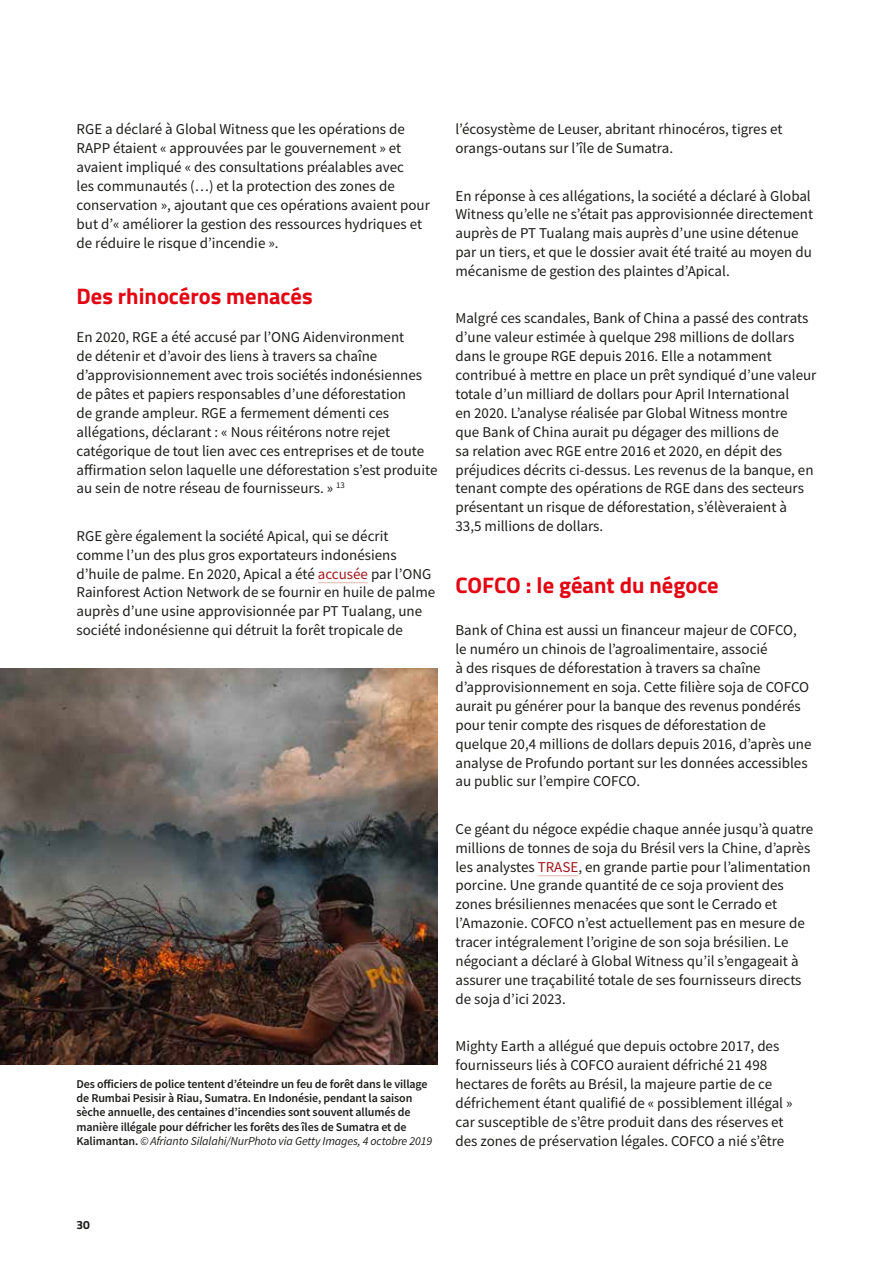
<style>
.page{position:relative;width:893px;height:1263px;background:#fff}
.page>*{position:absolute;margin:0;border:0;box-sizing:border-box;transform-origin:0 0}
.t1{font:700 22.5px "Titillium";color:#e30613}
.t2{font:15px/18.9px "Source Sans Pro";color:#1d1d1b}
.t3{font:600 12px/14.4px "Source Sans Pro";letter-spacing:-.01em;color:#1d1d1b}
.t4{font:700 12px "Titillium";color:#1d1d1b}
.s1{color:#a2181e}
.s2{font-weight:400;font-style:italic}
</style>
<div class="page">
<hr style="left:538px;top:875px;width:40px;height:1px;background:#e1b8ac">
<hr style="left:318px;top:582px;width:50px;height:1px;background:#e1b8ac">
<img style="left:0;top:669px;width:437px;height:395px">
<p class="t2" style="left:77px;top:120px;width:355px">RGE a déclaré à Global Witness que les opérations de RAPP étaient « approuvées par le gouvernement » et avaient impliqué « des consultations préalables avec<br>les communautés (…) et la protection des zones de conservation », ajoutant que ces opérations avaient pour but d’« améliorer la gestion des ressources hydriques et de réduire le risque d’incendie ».</p>
<h1 class="t1" style="left:77px;top:279px;width:238px">Des rhinocéros menacés</h1>
<p class="t2" style="left:77px;top:328px;width:362px">En 2020, RGE a été accusé par l’ONG Aidenvironment<br>de détenir et d’avoir des liens à travers sa chaîne d’approvisionnement avec trois sociétés indonésiennes de pâtes et papiers responsables d’une déforestation<br>de grande ampleur. RGE a fermement démenti ces allégations, déclarant : « Nous réitérons notre rejet catégorique de tout lien avec ces entreprises et de toute affirmation selon laquelle une déforestation s’est produite au sein de notre réseau de fournisseurs. » <sup>13</sup></p>
<p class="t2" style="left:77px;top:526px;width:360px">RGE gère également la société Apical, qui se décrit comme l’un des plus gros exportateurs indonésiens d’huile de palme. En 2020, Apical a été <span class="s1">accusée</span> par l’ONG Rainforest Action Network de se fournir en huile de palme auprès d’une usine approvisionnée par PT Tualang, une société indonésienne qui détruit la forêt tropicale de</p>
<p class="t3" style="left:77px;top:1076px;width:357px">Des officiers de police tentent d’éteindre un feu de forêt dans le village de Rumbai Pesisir à Riau, Sumatra. En Indonésie, pendant la saison sèche annuelle, des centaines d’incendies sont souvent allumés de manière illégale pour défricher les forêts des îles de Sumatra et de Kalimantan. <span class="s2">© Afrianto Silalahi/NurPhoto via Getty Images, 4 octobre 2019</span></p>
<p class="t2" style="left:455px;top:120px;width:328px">l’écosystème de Leuser, abritant rhinocéros, tigres et orangs-outans sur l’île de Sumatra.</p>
<p class="t2" style="left:455px;top:186px;width:359px">En réponse à ces allégations, la société a déclaré à Global Witness qu’elle ne s’était pas approvisionnée directement auprès de PT Tualang mais auprès d’une usine détenue par un tiers, et que le dossier avait été traité au moyen du mécanisme de gestion des plaintes d’Apical.</p>
<p class="t2" style="left:455px;top:309px;width:362px">Malgré ces scandales, Bank of China a passé des contrats d’une valeur estimée à quelque 298 millions de dollars dans le groupe RGE depuis 2016. Elle a notamment contribué à mettre en place un prêt syndiqué d’une valeur totale d’un milliard de dollars pour April International<br>en 2020. L’analyse réalisée par Global Witness montre<br>que Bank of China aurait pu dégager des millions de<br>sa relation avec RGE entre 2016 et 2020, en dépit des préjudices décrits ci-dessus. Les revenus de la banque, en tenant compte des opérations de RGE dans des secteurs présentant un risque de déforestation, s’élèveraient à 33,5 millions de dollars.</p>
<h1 class="t1" style="left:455px;top:568px;width:265px">COFCO : le géant du négoce</h1>
<p class="t2" style="left:455px;top:621px;width:358px">Bank of China est aussi un financeur majeur de COFCO, le numéro un chinois de l’agroalimentaire, associé<br>à des risques de déforestation à travers sa chaîne d’approvisionnement en soja. Cette filière soja de COFCO aurait pu générer pour la banque des revenus pondérés pour tenir compte des risques de déforestation de quelque 20,4 millions de dollars depuis 2016, d’après une analyse de Profundo portant sur les données accessibles au public sur l’empire COFCO.</p>
<p class="t2" style="left:455px;top:819px;width:359px">Ce géant du négoce expédie chaque année jusqu’à quatre millions de tonnes de soja du Brésil vers la Chine, d’après les analystes <span class="s1">TRASE</span>, en grande partie pour l’alimentation porcine. Une grande quantité de ce soja provient des zones brésiliennes menacées que sont le Cerrado et l’Amazonie. COFCO n’est actuellement pas en mesure de tracer intégralement l’origine de son soja brésilien. Le négociant a déclaré à Global Witness qu’il s’engageait à assurer une traçabilité totale de ses fournisseurs directs de soja d’ici 2023.</p>
<p class="t2" style="left:455px;top:1036px;width:338px">Mighty Earth a allégué que depuis octobre 2017, des fournisseurs liés à COFCO auraient défriché 21 498 hectares de forêts au Brésil, la majeure partie de ce défrichement étant qualifié de « possiblement illégal » car susceptible de s’être produit dans des réserves et des zones de préservation légales. COFCO a nié s’être</p>
<p class="t4" style="left:77px;top:1216px;width:15px">30</p>
</div>
